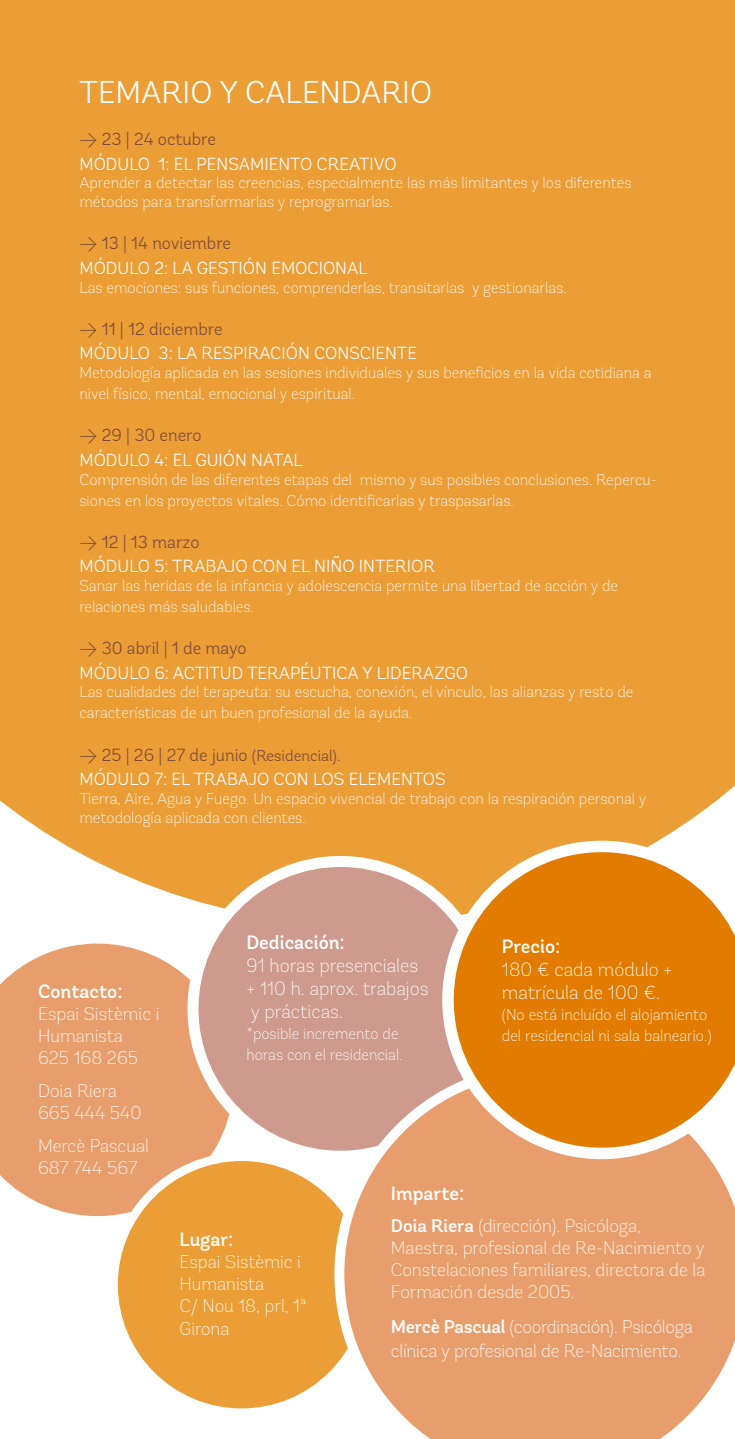
<style>
.page{position:relative;width:735px;height:1439px;background:#fff}
.page>*{position:absolute;margin:0;border:0;box-sizing:border-box;transform-origin:0 0}
.t1{font:300 31.5px "Andes";color:#fff}
.t2{font:200 19.25px/23.1px "Andes";color:#fff}
.t3{font:500 19.25px "Andes";color:#fff}
.t4{font:200 18.38px/22.1px "Andes";color:#fff}
.t5{font:300 17.5px/24.5px "Andes";color:#fff}
.t6{font:200 15.75px/21px "Andes";color:#fff}
.t7{font:300 15.75px "Andes";color:#814c3a}
.s1{font-family:"DIN Pro";color:#814c3a}
.s2{color:#814c3a}
.s3{font-family:"Univers LT Std";font-stretch:condensed;color:#814c3a}
.s4{font-family:"DIN Pro";font-size:17.5px}
.s5{font-size:17.5px}
.s6{font-family:"Univers LT Std";font-stretch:condensed;font-size:17.5px}
.s7{font-weight:500}
</style>
<div class="page">
<svg style="left:0;top:943px;width:230px;height:274px;background:#eaa77a"></svg>
<div style="left:0;top:0;width:734px;height:909px;background:#eb9d36"></div>
<div style="left:193px;top:861px;width:294px;height:295px;background:#cd9a8d;border-radius:50%"></div>
<div style="left:187px;top:856px;width:306px;height:305px;border:11px solid #fff;border-radius:50%"></div>
<div style="left:113px;top:1156px;width:256px;height:256px;background:#eb9d36;border-radius:50%"></div>
<div style="left:109px;top:1152px;width:265px;height:265px;border:9px solid #fff;border-radius:50%"></div>
<svg style="left:334px;top:1090px;width:400px;height:349px;background:#e9a77b"></svg>
<svg style="left:442px;top:840px;width:292px;height:319px;background:#e79432"></svg>
<h1 class="t1" style="left:79px;top:73px;width:38px">Temario</h1>
<h1 class="t1" style="left:219px;top:73px;width:102px">y Calendario</h1>
<p class="t5" style="left:79px;top:127px;width:319px"><span class="s1">→</span> <span class="s2">23</span> <span class="s3">|</span> <span class="s2">24 octubre<br></span>MÓDULO 1: EL PENSAMIENTO CREATIVO</p>
<p class="t6" style="left:79px;top:174px;width:553px;line-height:18.9px">Aprender a detectar las creencias, especialmente las más limitantes y los diferentes métodos para transformarlas y reprogramarlas.</p>
<p class="t5" style="left:79px;top:231px;width:288px"><span class="s1">→</span> <span class="s2">13</span> <span class="s3">|</span> <span class="s2">14 noviembre<br></span>MÓDULO 2: LA GESTIÓN EMOCIONAL</p>
<p class="t6" style="left:79px;top:277px;width:488px">Las emociones: sus funciones, comprenderlas, transitarlas y gestionarlas.</p>
<p class="t5" style="left:79px;top:316px;width:339px"><span class="s1">→</span> <span class="s2">11</span> <span class="s3">|</span> <span class="s2">12 diciembre<br></span>MÓDULO 3: LA RESPIRACIÓN CONSCIENTE</p>
<p class="t6" style="left:79px;top:362px;width:573px">Metodología aplicada en las sesiones individuales y sus beneficios en la vida cotidiana a nivel físico, mental, emocional y espiritual.</p>
<p class="t5" style="left:79px;top:423px;width:223px"><span class="s1">→</span> <span class="s2">29</span> <span class="s3">|</span> <span class="s2">30 enero<br></span>MÓDULO 4: EL GUIÓN NATAL</p>
<p class="t6" style="left:79px;top:469px;width:579px">Comprensión de las diferentes etapas del mismo y sus posibles conclusiones. Repercu&shy;siones en los proyectos vitales. Cómo identificarlas y traspasarlas.</p>
<p class="t5" style="left:79px;top:529px;width:357px"><span class="s1">→</span> <span class="s2">12</span> <span class="s3">|</span> <span class="s2">13 marzo<br></span>MÓDULO 5: TRABAJO CON EL NIÑO INTERIOR</p>
<p class="t6" style="left:79px;top:575px;width:540px">Sanar las heridas de la infancia y adolescencia permite una libertad de acción y de relaciones más saludables.</p>
<p class="t5" style="left:79px;top:636px;width:390px"><span class="s1">→</span> <span class="s2">30 abril</span> <span class="s3">|</span> <span class="s2">1 de mayo<br></span>MÓDULO 6: ACTITUD TERAPÉUTICA Y LIDERAZGO</p>
<p class="t6" style="left:79px;top:681px;width:555px">Las cualidades del terapeuta: su escucha, conexión, el vínculo, las alianzas y resto de características de un buen profesional de la ayuda.</p>
<p class="t7" style="left:79px;top:745px;width:262px"><span class="s4">→</span> <span class="s5">25</span> <span class="s6">|</span> <span class="s5">26</span> <span class="s6">|</span> <span class="s5">27 de junio</span> (Residencial).</p>
<p class="t5" style="left:79px;top:767px;width:367px">MÓDULO 7: EL TRABAJO CON LOS ELEMENTOS</p>
<p class="t6" style="left:79px;top:789px;width:568px;line-height:18.9px">Tierra, Aire, Agua y Fuego. Un espacio vivencial de trabajo con la respiración personal y metodología aplicada con clientes.</p>
<p class="t3" style="left:38px;top:979px;width:86px">Contacto:</p>
<p class="t4" style="left:38px;top:1003px;width:123px">Espai Sistèmic i<br>Humanista<br>625 168 265</p>
<p class="t4" style="left:38px;top:1079px;width:105px">Doia Riera<br>665 444 540</p>
<p class="t4" style="left:38px;top:1134px;width:112px">Mercè Pascual<br>687 744 567</p>
<p class="t3" style="left:246px;top:930px;width:100px">Dedicación:</p>
<p class="t2" style="left:246px;top:953px;width:183px">91 horas presenciales + 110 h. aprox. trabajos y prácticas.</p>
<p class="t6" style="left:246px;top:1023px;width:157px">*posible incremento de horas con el residencial.</p>
<p class="t3" style="left:501px;top:934px;width:60px">Precio:</p>
<p class="t2" style="left:501px;top:957px;width:172px">180 € cada módulo + matrícula de 100 €.</p>
<p class="t6" style="left:501px;top:1004px;width:211px">(No está incluído el alojamiento del residencial ni sala balneario.)</p>
<p class="t3" style="left:179px;top:1227px;width:55px">Lugar:</p>
<p class="t4" style="left:179px;top:1251px;width:129px">Espai Sistèmic i<br>Humanista<br>C/ Nou 18, prl, 1ª<br>Girona</p>
<p class="t3" style="left:390px;top:1181px;width:75px">Imparte:</p>
<p class="t4" style="left:390px;top:1214px;width:316px"><span class="s7">Doia Riera</span> (dirección). Psicóloga, Maestra, profesional de Re-Nacimiento y Constelaciones familiares, directora de la Formación desde 2005.</p>
<p class="t4" style="left:390px;top:1314px;width:303px;line-height:24.5px"><span class="s7">Mercè Pascual</span> (coordinación). Psicóloga clínica y profesional de Re-Nacimiento.</p>
</div>
